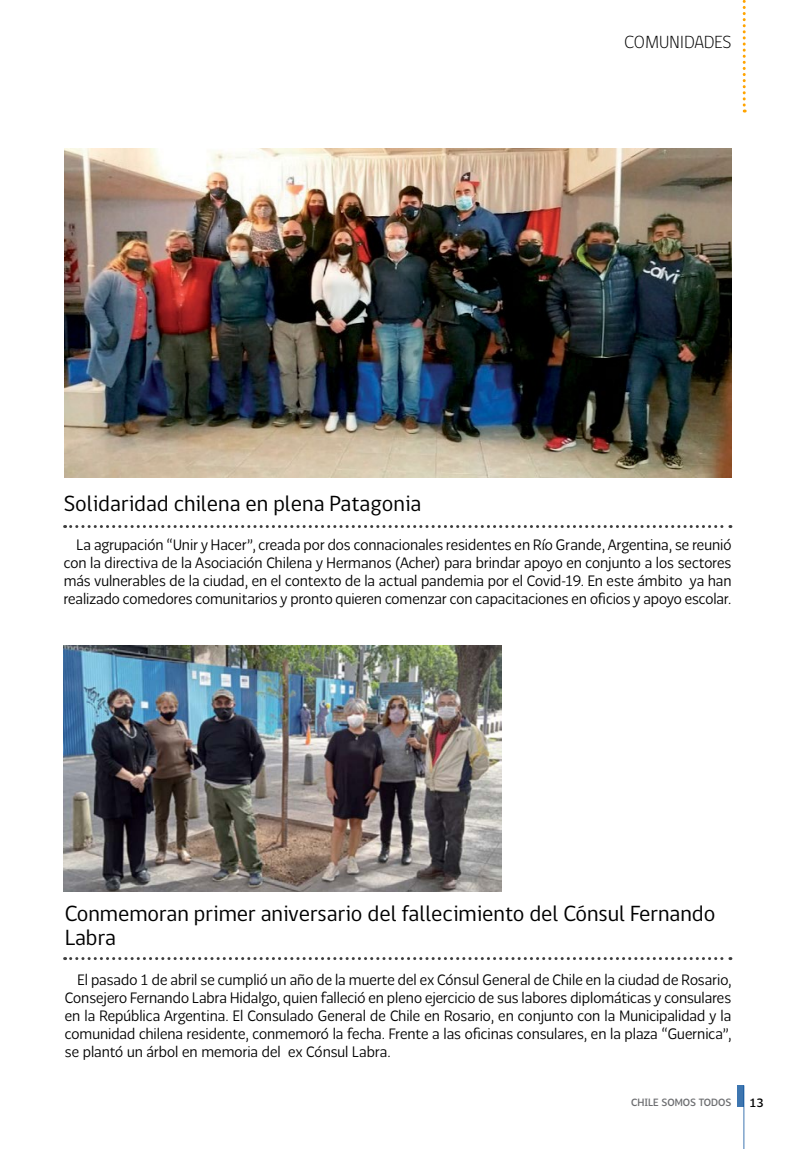
<style>
.page{position:relative;width:808px;height:1149px;background:#fff}
.page>*{position:absolute;margin:0;border:0;box-sizing:border-box;transform-origin:0 0}
.t1{font:22.5px/24px "gob CL";color:#000}
.t2{font:300 18px "gob CL";color:#000}
.t3{font:15px/18px "Chilena Fina";color:#000;text-align:justify;scale:.95 1}
.t4{font:12px "Chilena";color:#000}
.t5{font:10.5px "Chilena";color:#6d6e71}
</style>
<div class="page">
<div style="left:737px;top:1084px;width:6px;height:22px;background:#3e76b0"></div>
<hr style="left:743px;top:1084px;width:1px;height:64px;background:#004a97">
<svg style="left:743px;top:0;width:3px;height:112px"></svg>
<svg style="left:65px;top:525px;width:666px;height:3px"></svg>
<svg style="left:65px;top:957px;width:666px;height:2px"></svg>
<img style="left:64px;top:149px;width:667px;height:328px">
<img style="left:63px;top:645px;width:439px;height:245px">
<p class="t2" style="left:624px;top:30px;width:109px">COMUNIDADES</p>
<h1 class="t1" style="left:64px;top:492px;width:359px">Solidaridad chilena en plena Patagonia</h1>
<p class="t3" style="left:64px;top:535px;width:704px;text-indent:13px">La agrupación “Unir y Hacer”, creada por dos connacionales residentes en Río Grande, Argentina, se reunió con la directiva de la Asociación Chilena y Hermanos (Acher) para brindar apoyo en conjunto a los sectores más vulnerables de la ciudad, en el contexto de la actual pandemia por el Covid-19. En este ámbito ya han realizado comedores comunitarios y pronto quieren comenzar con capacitaciones en oficios y apoyo escolar.</p>
<h1 class="t1" style="left:65px;top:902px;width:652px">Conmemoran primer aniversario del fallecimiento del Cónsul Fernando<br>Labra</h1>
<p class="t3" style="left:65px;top:969px;width:703px;text-indent:13px">El pasado 1 de abril se cumplió un año de la muerte del ex Cónsul General de Chile en la ciudad de Rosario, Consejero Fernando Labra Hidalgo, quien falleció en pleno ejercicio de sus labores diplomáticas y consulares en la República Argentina. El Consulado General de Chile en Rosario, en conjunto con la Municipalidad y la comunidad chilena residente, conmemoró la fecha. Frente a las oficinas consulares, en la plaza “Guernica”, se plantó un árbol en memoria del ex Cónsul Labra.</p>
<p class="t5" style="left:631px;top:1095px;width:102px">CHILE SOMOS TODOS</p>
<p class="t4" style="left:749px;top:1095px;width:16px">13</p>
</div>
